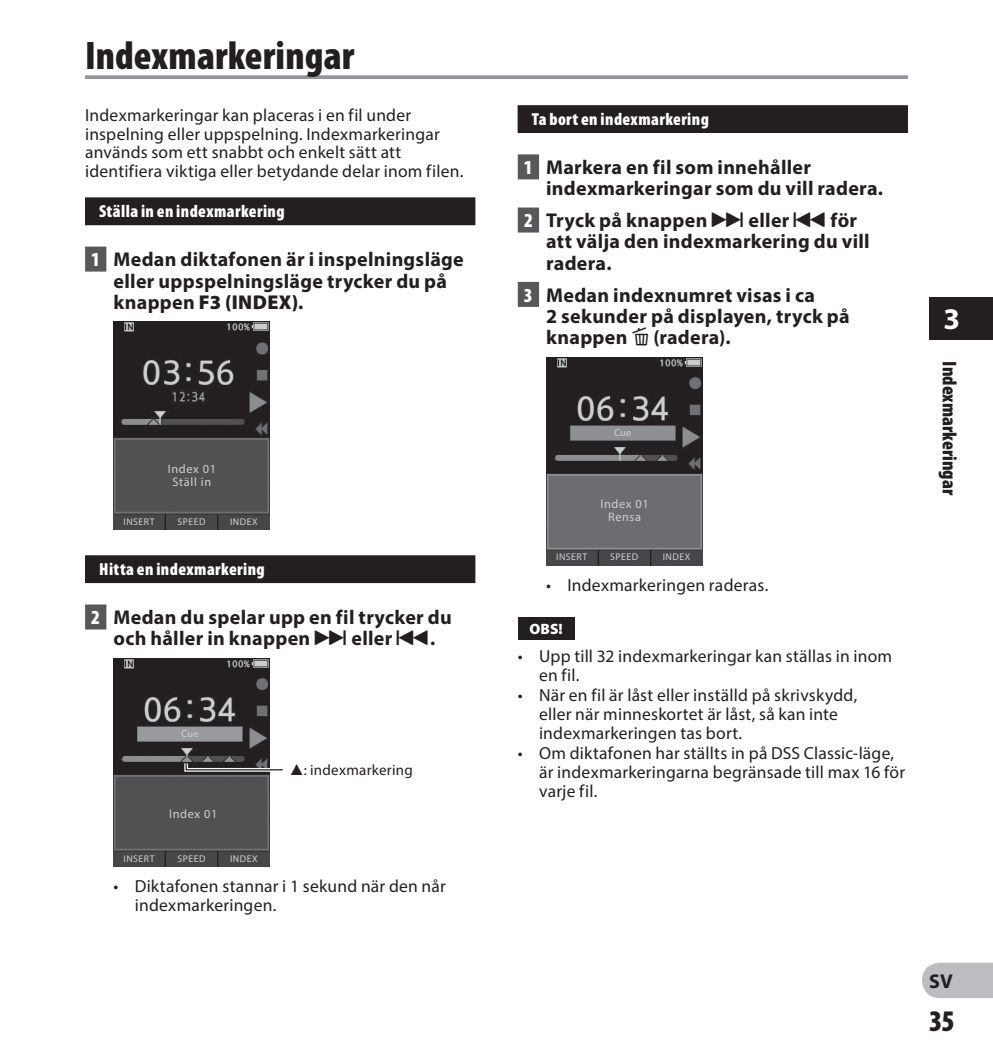
<style>
.page{position:relative;width:993px;height:1063px;background:#fff}
.page>*{position:absolute;margin:0;border:0;box-sizing:border-box;transform-origin:0 0}
.t1{font:900 condensed 40px "Myriad Pro";letter-spacing:.005em;color:#231f20}
.t2{font:900 condensed 30px "Myriad Pro";color:#231f20}
.t3{font:700 30px "Myriad Pro";color:#fff}
.t4{font:700 20px/21.2px "Myriad Pro";letter-spacing:.015em;color:#231f20}
.t5{font:900 condensed 20px "Myriad Pro";color:#231f20}
.t6{font:17.5px/18.8px "Myriad Pro";letter-spacing:.015em;color:#231f20}
.t7{font:900 condensed 17.5px "Myriad Pro";letter-spacing:.025em;color:#fff}
.t8{font:15px "Myriad Pro";letter-spacing:.02em;color:#231f20}
.t9{font:900 15px "Myriad Pro";color:#fff}
.t10{font:12.25px/13px "Myriad Pro";letter-spacing:.05em;color:#cfd0d2;text-align:center}
.t11{font:10.5px "Myriad Pro";letter-spacing:.015em;color:#cfd0d2}
.t12{font:9.75px "Myriad Pro";letter-spacing:.05em;color:#cfd0d2}
.s1{font-weight:900;font-stretch:condensed;color:#fff}
.s2{font-weight:900}
.s3{font-family:"AP Yakumono";font-weight:400}
.s4{font-family:"AP Yakumono"}
.s5{font-family:"VR4";font-weight:400}
</style>
<div class="page">
<div style="left:928px;top:298px;width:64px;height:42px;background:#231f20"></div>
<div style="left:922px;top:963px;width:70px;height:35px;background:#bcbdc0"></div>
<div style="left:85px;top:198px;width:390px;height:27px;background:#231f20"></div>
<div style="left:85px;top:247px;width:21px;height:25px;background:#57585a"></div>
<div style="left:85px;top:555px;width:390px;height:28px;background:#231f20"></div>
<div style="left:85px;top:605px;width:21px;height:25px;background:#57585a"></div>
<img style="left:113px;top:322px;width:156px;height:208px">
<img style="left:113px;top:659px;width:156px;height:207px">
<svg style="left:182px;top:760px;width:101px;height:14px"></svg>
<div style="left:517px;top:105px;width:390px;height:28px;background:#231f20"></div>
<div style="left:517px;top:154px;width:22px;height:25px;background:#57585a"></div>
<div style="left:517px;top:208px;width:22px;height:25px;background:#57585a"></div>
<div style="left:517px;top:282px;width:22px;height:25px;background:#57585a"></div>
<img style="left:546px;top:357px;width:156px;height:208px">
<div style="left:517px;top:617px;width:57px;height:23px;background:#231f20"></div>
<svg style="left:85px;top:75px;width:822px;height:4px;background:#9a9c9f"></svg>
<h1 class="t1" style="left:85px;top:30px;width:270px">Indexmarkeringar</h1>
<p class="t6" style="left:85px;top:105px;width:379px">Indexmarkeringar kan placeras i en fil under inspelning eller uppspelning. Indexmarkeringar används som ett snabbt och enkelt sätt att identifiera viktiga eller betydande delar inom filen.</p>
<p class="t7" style="left:99px;top:200px;width:187px">Ställa in en indexmarkering</p>
<p class="t4" style="left:113px;top:248px;width:352px;text-indent:-22px"><span class="s1">1</span> Medan diktafonen är i inspelningsläge eller uppspelningsläge trycker du på knappen <span class="s2">F3 (INDEX)</span>.</p>
<p class="t10" style="left:168px;top:462px;width:50px">Index 01<br>Ställ in</p>
<p class="t12" style="left:123px;top:516px;width:32px">INSERT</p>
<p class="t7" style="left:99px;top:558px;width:167px">Hitta en indexmarkering</p>
<p class="t4" style="left:91px;top:606px;width:362px;text-align:center"><span class="s1">2</span> Medan du spelar upp en fil trycker du och håller in knappen <span class="s3">9</span> eller <span class="s3">0</span>.</p>
<p class="t12" style="left:177px;top:516px;width:30px">SPEED</p>
<p class="t12" style="left:230px;top:516px;width:29px">INDEX</p>
<p class="t11" style="left:181px;top:727px;width:19px">Cue</p>
<p class="t10" style="left:169px;top:807px;width:50px">Index 01</p>
<p class="t12" style="left:123px;top:853px;width:32px">INSERT</p>
<p class="t12" style="left:177px;top:853px;width:30px">SPEED</p>
<p class="t12" style="left:230px;top:853px;width:29px">INDEX</p>
<p class="t8" style="left:291px;top:760px;width:123px"><span class="s4">2</span>: indexmarkering</p>
<p class="t6" style="left:135px;top:877px;width:312px;text-indent:-21px">• Diktafonen stannar i 1 sekund när den når indexmarkeringen.</p>
<p class="t7" style="left:531px;top:108px;width:178px">Ta bort en indexmarkering</p>
<p class="t4" style="left:546px;top:156px;width:338px;text-indent:-22px"><span class="s1">1</span> Markera en fil som innehåller indexmarkeringar som du vill radera.</p>
<p class="t4" style="left:546px;top:209px;width:325px;text-indent:-22px"><span class="s1">2</span> Tryck på knappen <span class="s3">9</span> eller <span class="s3">0</span> för att välja den indexmarkering du vill radera.</p>
<p class="t4" style="left:546px;top:284px;width:305px;text-indent:-22px"><span class="s1">3</span> Medan indexnumret visas i ca<br>2 sekunder på displayen, tryck på knappen <span class="s5">k</span> (radera).</p>
<p class="t11" style="left:613px;top:426px;width:19px">Cue</p>
<p class="t10" style="left:600px;top:498px;width:50px">Index 01<br>Rensa</p>
<p class="t12" style="left:556px;top:551px;width:32px">INSERT</p>
<p class="t12" style="left:610px;top:551px;width:30px">SPEED</p>
<p class="t12" style="left:662px;top:551px;width:29px">INDEX</p>
<p class="t6" style="left:546px;top:575px;width:223px">• Indexmarkeringen raderas.</p>
<p class="t9" style="left:529px;top:618px;width:35px">OBS!</p>
<p class="t6" style="left:539px;top:647px;width:354px;text-indent:-21px">• Upp till 32 indexmarkeringar kan ställas in inom en fil.</p>
<p class="t6" style="left:539px;top:686px;width:319px;text-indent:-21px">• När en fil är låst eller inställd på skrivskydd, eller när minneskortet är låst, så kan inte indexmarkeringen tas bort.</p>
<p class="t6" style="left:539px;top:744px;width:367px;text-indent:-21px">• Om diktafonen har ställts in på DSS Classic-läge, är indexmarkeringarna begränsade till max 16 för varje fil.</p>
<h2 class="t3" style="left:943px;top:299px;width:18px">3</h2>
<p class="t5" style="left:962px;top:361px;width:135px;rotate:90deg">Indexmarkeringar</p>
<p class="t4" style="left:928px;top:970px;width:25px">SV</p>
<h2 class="t2" style="left:928px;top:1002px;width:27px">35</h2>
</div>
